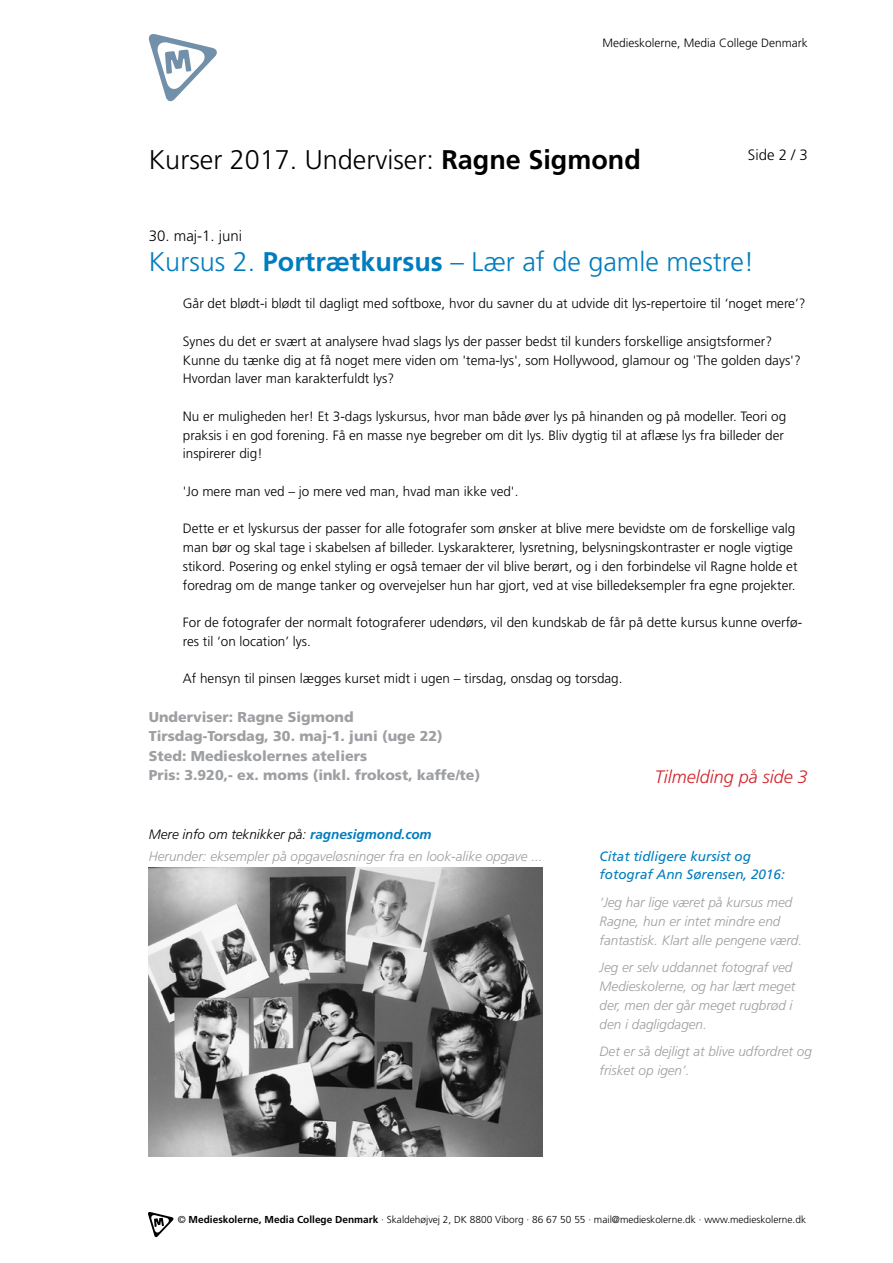
<style>
.page{position:relative;width:893px;height:1263px;background:#fff}
.page>*{position:absolute;margin:0;border:0;box-sizing:border-box;transform-origin:0 0}
.t1{font:300 27px "Frutiger LT Std";color:#007dbe}
.t2{font:300 27px "Frutiger LT Std";color:#000}
.t3{font:italic 300 18px "Frutiger LT Std";color:#d2232a}
.t4{font:300 15px "Frutiger LT Std";color:#000}
.t5{font:900 14.25px/19.5px "Frutiger LT Std";color:#9d9fa2}
.t6{font:300 13.5px/18.8px "Frutiger LT Std";color:#000}
.t7{font:italic 300 13.5px/18.8px "Frutiger LT Std";color:#9d9fa2}
.t8{font:italic 13.5px/18.8px "Frutiger LT Std";color:#007dbe}
.t9{font:italic 300 13.5px "Frutiger LT Std";color:#000}
.t10{font:300 12px "Frutiger LT Std";color:#000}
.t11{font:300 10.05px "Frutiger LT Std";color:#000}
.s1{font-weight:700}
.s2{font-weight:700;color:#007dbe}
</style>
<div class="page">
<svg style="left:148px;top:1212px;width:26px;height:26px"></svg>
<svg style="left:148px;top:34px;width:69px;height:68px"></svg>
<img style="left:149px;top:867px;width:393px;height:290px">
<p class="t10" style="left:602px;top:36px;width:207px">Medieskolerne, Media College Denmark</p>
<h1 class="t2" style="left:149px;top:144px;width:494px">Kurser 2017. Underviser: <span class="s1">Ragne Sigmond</span></h1>
<p class="t4" style="left:748px;top:146px;width:62px">Side 2 / 3</p>
<p class="t4" style="left:149px;top:227px;width:95px">30. maj-1. juni</p>
<h1 class="t1" style="left:149px;top:246px;width:607px">Kursus 2. <span class="s1">Portrætkursus</span> – Lær af de gamle mestre!</h1>
<p class="t6" style="left:183px;top:295px;width:624px">Går det blødt-i blødt til dagligt med softboxe, hvor du savner du at udvide dit lys-repertoire til ‘noget mere’?</p>
<p class="t6" style="left:183px;top:332px;width:619px">Synes du det er svært at analysere hvad slags lys der passer bedst til kunders forskellige ansigtsformer?<br>Kunne du tænke dig at få noget mere viden om 'tema-lys', som Hollywood, glamour og 'The golden days'?<br>Hvordan laver man karakterfuldt lys?</p>
<p class="t6" style="left:183px;top:407px;width:605px">Nu er muligheden her! Et 3-dags lyskursus, hvor man både øver lys på hinanden og på modeller. Teori og praksis i en god forening. Få en masse nye begreber om dit lys. Bliv dygtig til at aflæse lys fra billeder der inspirerer dig!</p>
<p class="t6" style="left:183px;top:482px;width:337px">'Jo mere man ved – jo mere ved man, hvad man ikke ved'.</p>
<p class="t6" style="left:183px;top:520px;width:616px">Dette er et lyskursus der passer for alle fotografer som ønsker at blive mere bevidste om de forskellige valg man bør og skal tage i skabelsen af billeder. Lyskarakterer, lysretning, belysningskontraster er nogle vigtige stikord. Posering og enkel styling er også temaer der vil blive berørt, og i den forbindelse vil Ragne holde et foredrag om de mange tanker og overvejelser hun har gjort, ved at vise billedeksempler fra egne projekter.</p>
<p class="t6" style="left:183px;top:613px;width:621px">For de fotografer der normalt fotograferer udendørs, vil den kundskab de får på dette kursus kunne overfø&shy;res til ‘on location’ lys.</p>
<p class="t6" style="left:183px;top:670px;width:441px">Af hensyn til pinsen lægges kurset midt i ugen – tirsdag, onsdag og torsdag.</p>
<p class="t5" style="left:149px;top:707px;width:333px">Underviser: Ragne Sigmond<br>Tirsdag-Torsdag, 30. maj-1. juni (uge 22)<br>Sted: Medieskolernes ateliers<br>Pris: 3.920,- ex. moms (inkl. frokost, kaffe/te)</p>
<h2 class="t3" style="left:655px;top:767px;width:154px">Tilmelding på side 3</h2>
<p class="t9" style="left:149px;top:827px;width:284px">Mere info om teknikker på: <span class="s2">ragnesigmond.com</span></p>
<p class="t7" style="left:149px;top:847px;width:395px">Herunder: eksempler på opgaveløsninger fra en look-alike opgave ...</p>
<p class="t8" style="left:600px;top:847px;width:187px">Citat tidligere kursist og fotograf Ann Sørensen, 2016:</p>
<p class="t7" style="left:600px;top:893px;width:204px">‘Jeg har lige været på kursus med<br>Ragne, hun er intet mindre end fantastisk. Klart alle pengene værd.</p>
<p class="t7" style="left:600px;top:958px;width:197px">Jeg er selv uddannet fotograf ved<br>Medieskolerne, og har lært meget der, men der går meget rugbrød i den i dagligdagen.</p>
<p class="t7" style="left:600px;top:1042px;width:214px">Det er så dejligt at blive udfordret og frisket op igen’.</p>
<p class="t11" style="left:178px;top:1213px;width:630px">© <span class="s1">Medieskolerne, Media College Denmark</span> · Skaldehøjvej 2, DK 8800 Viborg · 86 67 50 55 · mail@medieskolerne.dk · www.medieskolerne.dk</p>
</div>
